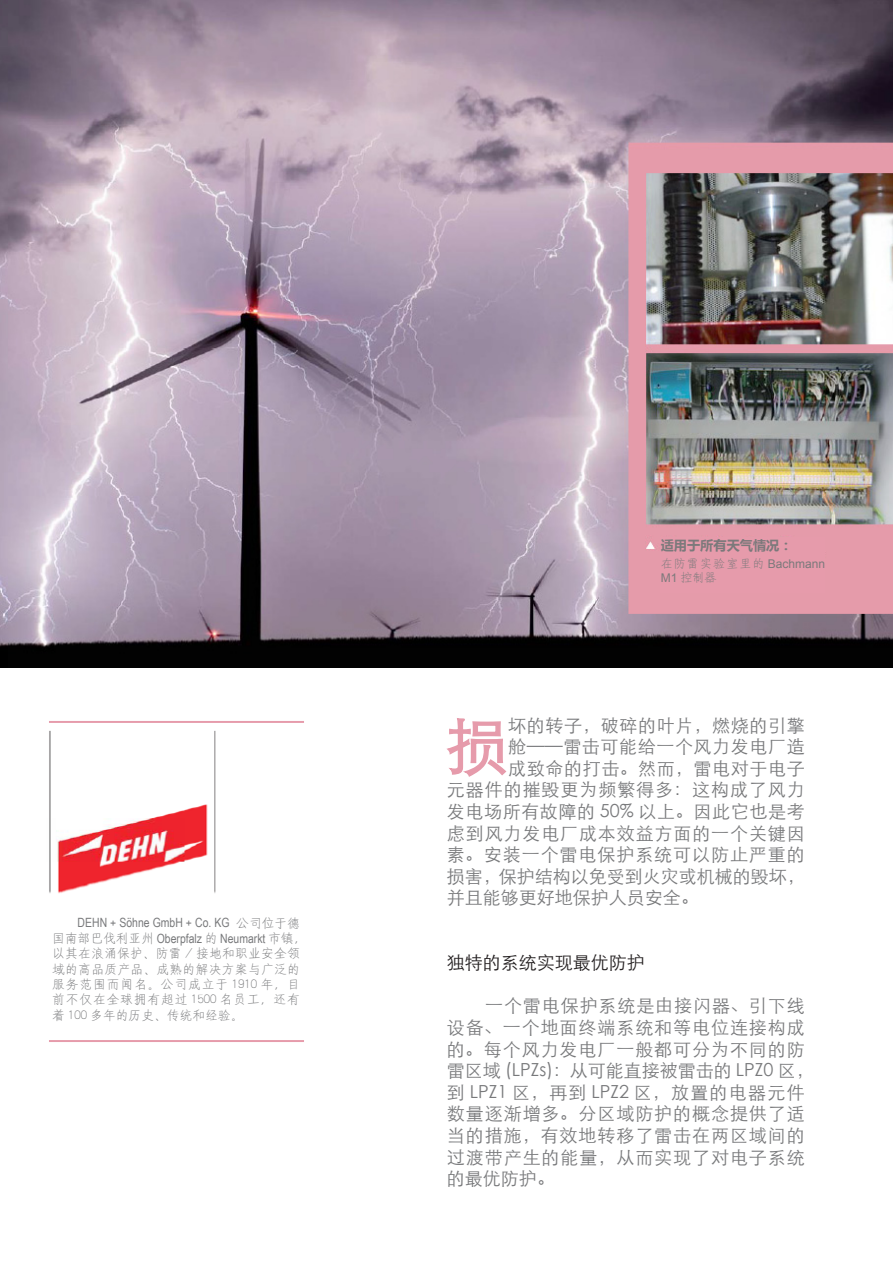
<style>
.page{position:relative;width:893px;height:1263px;background:#fff}
.page>*{position:absolute;margin:0;border:0;box-sizing:border-box;transform-origin:0 0}
.t1{font:61.2px "ST Xihei";color:#e69bab}
.t2{font:18px/21.6px "ST Xihei";letter-spacing:.05em;color:#78797b}
.t3{font:18px "ST Xihei";color:#78797b}
.t4{font:18px "ST Xihei";color:#231f20}
.t5{font:700 13.2px "Microsoft Ya Hei";color:#7b797b}
.t6{font:12.75px/15.1px "H Yd 2 gj";letter-spacing:.025em;color:#78797b}
.t7{font:12px/14.4px "H Yd 2 gj";letter-spacing:.095em;color:#7b797b}
.s1{font-family:"Arial Narrow"}
.s2{font-family:"Arial"}
</style>
<div class="page">
<img style="left:0;top:0;width:893px;height:668px">
<div style="left:661px;top:537px;width:164px;height:56px;background:#e69bab"></div>
<img style="left:49px;top:721px;width:255px;height:321px">
<div style="left:45px;top:910px;width:264px;height:114px;background:#fff"></div>
<svg style="left:446px;top:718px;width:61px;height:59px"></svg>
<p class="t6" style="left:52px;top:916px;width:256px;text-indent:26px"><span class="s1">DEHN + Söhne GmbH + Co. KG</span> 公司位于德国南部巴伐利亚州 <span class="s1">Oberpfalz</span> 的 <span class="s1">Neumarkt</span> 市镇，以其在浪涌保护、防雷 / 接地和职业安全领域的高品质产品、成熟的解决方案与广泛的服务范围而闻名。公司成立于 1910 年，目前不仅在全球拥有超过 1500 名员工，还有着 100 多年的历史、传统和经验。</p>
<p class="t5" style="left:661px;top:536px;width:133px">适用于所有天气情况：</p>
<p class="t7" style="left:661px;top:556px;width:166px">在防雷实验室里的 <span class="s2">Bachmann<br>M1</span> 控制器</p>
<p class="t1" style="left:447px;top:700px;width:63px">损</p>
<p class="t2" style="left:508px;top:713px;width:298px">坏的转子，破碎的叶片，燃烧的引擎</p>
<p class="t2" style="left:508px;top:734px;width:298px">舱——雷击可能给一个风力发电厂造</p>
<p class="t2" style="left:508px;top:756px;width:298px">成致命的打击。然而，雷电对于电子</p>
<p class="t2" style="left:447px;top:778px;width:359px">元器件的摧毁更为频繁得多：这构成了风力</p>
<p class="t2" style="left:447px;top:799px;width:359px">发电场所有故障的 50% 以上。因此它也是考</p>
<p class="t2" style="left:447px;top:821px;width:359px">虑到风力发电厂成本效益方面的一个关键因</p>
<p class="t2" style="left:447px;top:842px;width:359px">素。安装一个雷电保护系统可以防止严重的</p>
<p class="t3" style="left:447px;top:862px;width:359px">损害，保护结构以免受到火灾或机械的毁坏，</p>
<p class="t3" style="left:447px;top:884px;width:253px">并且能够更好地保护人员安全。</p>
<p class="t4" style="left:447px;top:949px;width:199px">独特的系统实现最优防护</p>
<p class="t2" style="left:447px;top:994px;width:368px;text-indent:38px">一个雷电保护系统是由接闪器、引下线设备、一个地面终端系统和等电位连接构成的。每个风力发电厂一般都可分为不同的防雷区域 (LPZs)：从可能直接被雷击的 LPZ0 区，到 LPZ1 区，再到 LPZ2 区，放置的电器元件数量逐渐增多。分区域防护的概念提供了适当的措施，有效地转移了雷击在两区域间的过渡带产生的能量，从而实现了对电子系统的最优防护。</p>
</div>
